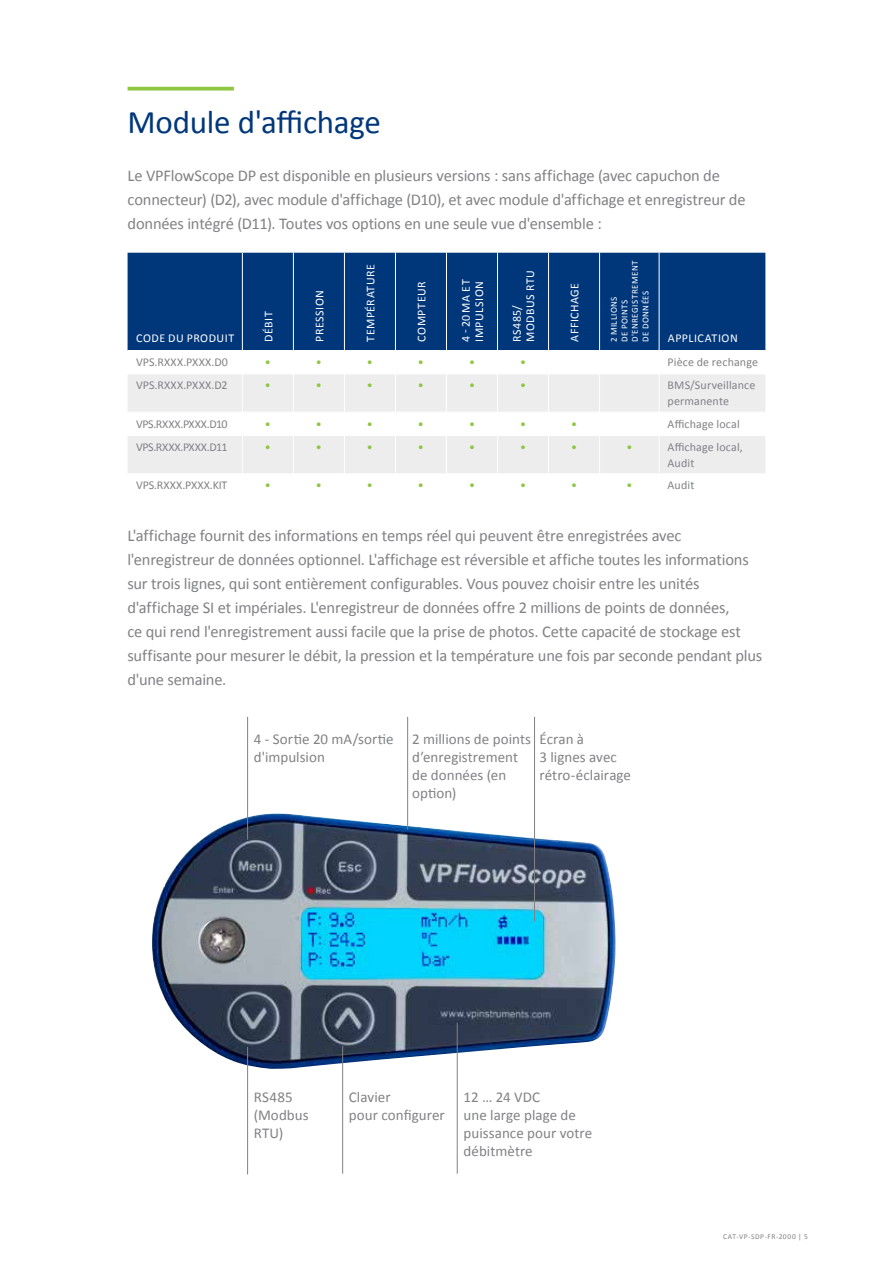
<style>
.page{position:relative;width:893px;height:1263px;background:#fff}
.page>*{position:absolute;margin:0;border:0;box-sizing:border-box;transform-origin:0 0}
.t1{font:33px "Calibri";letter-spacing:-.01em;color:#00377b}
.t2{font:16.5px/24px "Calibri";letter-spacing:-.01em;color:#808285}
.t3{font:15px/18px "Calibri";letter-spacing:.005em;color:#808285}
.t4{font:12px/15.8px "Calibri";letter-spacing:.01em;color:#808285}
.t5{font:12px/13.5px "Calibri";letter-spacing:.04em;color:#fff}
.t6{font:12px "Calibri";color:#8dc63f}
.t7{font:12px "Calibri";letter-spacing:-.025em;color:#808285}
.t8{font:9px/10.5px "Calibri";letter-spacing:.05em;color:#fff}
.t9{font:7.5px "Calibri";letter-spacing:.075em;color:#808285}
</style>
<div class="page">
<svg style="left:128px;top:87px;width:106px;height:4px"></svg>
<div style="left:128px;top:253px;width:637px;height:97px;background:#00377b"></div>
<svg style="left:128px;top:374px;width:637px;height:99px;fill:#ededee"></svg>
<hr style="left:242px;top:253px;width:1px;height:97px;background:#fff">
<hr style="left:293px;top:253px;width:1px;height:97px;background:#fff">
<hr style="left:344px;top:253px;width:1px;height:97px;background:#fff">
<hr style="left:395px;top:253px;width:1px;height:97px;background:#fff">
<hr style="left:446px;top:253px;width:1px;height:97px;background:#fff">
<hr style="left:497px;top:253px;width:1px;height:97px;background:#fff">
<hr style="left:548px;top:253px;width:1px;height:97px;background:#fff">
<hr style="left:599px;top:253px;width:1px;height:97px;background:#fff">
<hr style="left:659px;top:253px;width:1px;height:97px;background:#fff">
<hr style="left:242px;top:374px;width:1px;height:38px;background:#fff">
<hr style="left:293px;top:374px;width:1px;height:38px;background:#fff">
<hr style="left:344px;top:374px;width:1px;height:38px;background:#fff">
<hr style="left:395px;top:374px;width:1px;height:38px;background:#fff">
<hr style="left:446px;top:374px;width:1px;height:38px;background:#fff">
<hr style="left:497px;top:374px;width:1px;height:38px;background:#fff">
<hr style="left:548px;top:374px;width:1px;height:38px;background:#fff">
<hr style="left:599px;top:374px;width:1px;height:38px;background:#fff">
<hr style="left:659px;top:374px;width:1px;height:38px;background:#fff">
<hr style="left:128px;top:412px;width:114px;height:1px;background:#fff">
<hr style="left:242px;top:412px;width:51px;height:1px;background:#fff">
<svg style="left:242px;top:413px;width:1px;height:22px"></svg>
<hr style="left:293px;top:412px;width:51px;height:1px;background:#fff">
<svg style="left:293px;top:413px;width:1px;height:22px"></svg>
<hr style="left:344px;top:412px;width:51px;height:1px;background:#fff">
<svg style="left:344px;top:413px;width:1px;height:22px"></svg>
<hr style="left:395px;top:412px;width:51px;height:1px;background:#fff">
<svg style="left:395px;top:413px;width:1px;height:22px"></svg>
<hr style="left:446px;top:412px;width:51px;height:1px;background:#fff">
<svg style="left:446px;top:413px;width:1px;height:22px"></svg>
<hr style="left:497px;top:412px;width:52px;height:1px;background:#fff">
<svg style="left:497px;top:413px;width:1px;height:22px"></svg>
<hr style="left:549px;top:412px;width:51px;height:1px;background:#fff">
<svg style="left:548px;top:413px;width:1px;height:22px"></svg>
<hr style="left:600px;top:412px;width:59px;height:1px;background:#fff">
<svg style="left:599px;top:413px;width:1px;height:22px"></svg>
<hr style="left:659px;top:412px;width:106px;height:1px;background:#fff">
<svg style="left:659px;top:413px;width:1px;height:22px"></svg>
<hr style="left:128px;top:435px;width:114px;height:1px;background:#fff">
<hr style="left:242px;top:435px;width:51px;height:1px;background:#fff">
<hr style="left:242px;top:436px;width:1px;height:37px;background:#fff">
<hr style="left:293px;top:435px;width:51px;height:1px;background:#fff">
<hr style="left:293px;top:436px;width:1px;height:37px;background:#fff">
<hr style="left:344px;top:435px;width:51px;height:1px;background:#fff">
<hr style="left:344px;top:436px;width:1px;height:37px;background:#fff">
<hr style="left:395px;top:435px;width:51px;height:1px;background:#fff">
<hr style="left:395px;top:436px;width:1px;height:37px;background:#fff">
<hr style="left:446px;top:435px;width:51px;height:1px;background:#fff">
<hr style="left:446px;top:436px;width:1px;height:37px;background:#fff">
<hr style="left:497px;top:435px;width:52px;height:1px;background:#fff">
<hr style="left:497px;top:436px;width:1px;height:37px;background:#fff">
<hr style="left:549px;top:435px;width:51px;height:1px;background:#fff">
<hr style="left:548px;top:436px;width:1px;height:37px;background:#fff">
<hr style="left:600px;top:435px;width:59px;height:1px;background:#fff">
<hr style="left:599px;top:436px;width:1px;height:37px;background:#fff">
<hr style="left:659px;top:435px;width:106px;height:1px;background:#fff">
<hr style="left:659px;top:436px;width:1px;height:37px;background:#fff">
<img style="left:152px;top:813px;width:464px;height:256px">
<hr style="left:247px;top:717px;width:1px;height:123px;background:#808285">
<hr style="left:247px;top:1047px;width:1px;height:127px;background:#808285">
<hr style="left:342px;top:1046px;width:1px;height:128px;background:#808285">
<hr style="left:457px;top:1022px;width:1px;height:152px;background:#808285">
<hr style="left:407px;top:717px;width:1px;height:112px;background:#808285">
<hr style="left:534px;top:717px;width:1px;height:204px;background:#808285">
<h1 class="t1" style="left:128px;top:101px;width:255px">Module d'affichage</h1>
<p class="t2" style="left:128px;top:164px;width:620px">Le VPFlowScope DP est disponible en plusieurs versions : sans affichage (avec capuchon de connecteur) (D2), avec module d'affichage (D10), et avec module d'affichage et enregistreur de données intégré (D11). Toutes vos options en une seule vue d'ensemble :</p>
<p class="t5" style="left:136px;top:331px;width:99px">CODE DU PRODUIT</p>
<p class="t5" style="left:262px;top:342px;width:32px;rotate:-90deg">DÉBIT</p>
<p class="t5" style="left:313px;top:342px;width:53px;rotate:-90deg">PRESSION</p>
<p class="t5" style="left:364px;top:342px;width:79px;rotate:-90deg">TEMPÉRATURE</p>
<p class="t5" style="left:415px;top:342px;width:62px;rotate:-90deg">COMPTEUR</p>
<p class="t5" style="left:459px;top:342px;width:64px;rotate:-90deg">4 - 20 MA ET<br>IMPULSION</p>
<p class="t5" style="left:510px;top:342px;width:73px;rotate:-90deg">RS485/<br>MODBUS RTU</p>
<p class="t5" style="left:568px;top:342px;width:60px;rotate:-90deg">AFFICHAGE</p>
<p class="t8" style="left:609px;top:342px;width:83px;rotate:-90deg">2 MILLIONS<br>DE POINTS<br>D'ENREGISTREMENT<br>DE DONNÉES</p>
<p class="t5" style="left:668px;top:331px;width:71px">APPLICATION</p>
<p class="t4" style="left:136px;top:354px;width:93px">VPS.RXXX.PXXX.D0</p>
<p class="t6" style="left:265px;top:354px;width:7px">•</p>
<p class="t6" style="left:316px;top:354px;width:7px">•</p>
<p class="t6" style="left:367px;top:354px;width:7px">•</p>
<p class="t6" style="left:418px;top:354px;width:7px">•</p>
<p class="t6" style="left:469px;top:354px;width:7px">•</p>
<p class="t6" style="left:520px;top:354px;width:7px">•</p>
<p class="t4" style="left:668px;top:354px;width:92px">Pièce de rechange</p>
<p class="t4" style="left:136px;top:377px;width:93px">VPS.RXXX.PXXX.D2</p>
<p class="t6" style="left:265px;top:378px;width:7px">•</p>
<p class="t6" style="left:316px;top:378px;width:7px">•</p>
<p class="t6" style="left:367px;top:378px;width:7px">•</p>
<p class="t6" style="left:418px;top:378px;width:7px">•</p>
<p class="t6" style="left:469px;top:378px;width:7px">•</p>
<p class="t6" style="left:520px;top:378px;width:7px">•</p>
<p class="t4" style="left:668px;top:377px;width:89px">BMS/Surveillance permanente</p>
<p class="t7" style="left:136px;top:416px;width:93px">VPS.RXXX.PXXX.D10</p>
<p class="t6" style="left:265px;top:416px;width:7px">•</p>
<p class="t6" style="left:316px;top:416px;width:7px">•</p>
<p class="t6" style="left:367px;top:416px;width:7px">•</p>
<p class="t6" style="left:418px;top:416px;width:7px">•</p>
<p class="t6" style="left:469px;top:416px;width:7px">•</p>
<p class="t6" style="left:520px;top:416px;width:7px">•</p>
<p class="t6" style="left:571px;top:416px;width:7px">•</p>
<p class="t4" style="left:668px;top:416px;width:74px">Affichage local</p>
<p class="t7" style="left:136px;top:439px;width:93px">VPS.RXXX.PXXX.D11</p>
<p class="t6" style="left:265px;top:439px;width:7px">•</p>
<p class="t6" style="left:316px;top:439px;width:7px">•</p>
<p class="t6" style="left:367px;top:439px;width:7px">•</p>
<p class="t6" style="left:418px;top:439px;width:7px">•</p>
<p class="t6" style="left:469px;top:439px;width:7px">•</p>
<p class="t6" style="left:520px;top:439px;width:7px">•</p>
<p class="t6" style="left:571px;top:439px;width:7px">•</p>
<p class="t6" style="left:626px;top:439px;width:7px">•</p>
<p class="t4" style="left:668px;top:439px;width:77px">Affichage local,<br>Audit</p>
<p class="t4" style="left:136px;top:477px;width:93px">VPS.RXXX.PXXX.KIT</p>
<p class="t6" style="left:265px;top:478px;width:7px">•</p>
<p class="t6" style="left:316px;top:478px;width:7px">•</p>
<p class="t6" style="left:367px;top:478px;width:7px">•</p>
<p class="t6" style="left:418px;top:478px;width:7px">•</p>
<p class="t6" style="left:469px;top:478px;width:7px">•</p>
<p class="t6" style="left:520px;top:478px;width:7px">•</p>
<p class="t6" style="left:571px;top:478px;width:7px">•</p>
<p class="t6" style="left:626px;top:478px;width:7px">•</p>
<p class="t4" style="left:668px;top:477px;width:28px">Audit</p>
<p class="t2" style="left:127px;top:524px;width:636px">L'affichage fournit des informations en temps réel qui peuvent être enregistrées avec l'enregistreur de données optionnel. L'affichage est réversible et affiche toutes les informations sur trois lignes, qui sont entièrement configurables. Vous pouvez choisir entre les unités d'affichage SI et impériales. L'enregistreur de données offre 2 millions de points de données,<br>ce qui rend l'enregistrement aussi facile que la prise de photos. Cette capacité de stockage est suffisante pour mesurer le débit, la pression et la température une fois par seconde pendant plus d'une semaine.</p>
<p class="t3" style="left:254px;top:730px;width:141px">4 - Sortie 20 mA/sortie d'impulsion</p>
<p class="t3" style="left:412px;top:730px;width:121px">2 millions de points d’enregistrement de données (en option)</p>
<p class="t3" style="left:539px;top:730px;width:93px">Écran à<br>3 lignes avec rétro-éclairage</p>
<p class="t3" style="left:254px;top:1088px;width:56px">RS485 (Modbus<br>RTU)</p>
<p class="t3" style="left:349px;top:1088px;width:97px">Clavier<br>pour configurer</p>
<p class="t3" style="left:464px;top:1088px;width:130px">12 … 24 VDC<br>une large plage de puissance pour votre débitmètre</p>
<p class="t9" style="left:723px;top:1231px;width:86px">CAT-VP-SDP-FR-2000 | 5</p>
</div>
